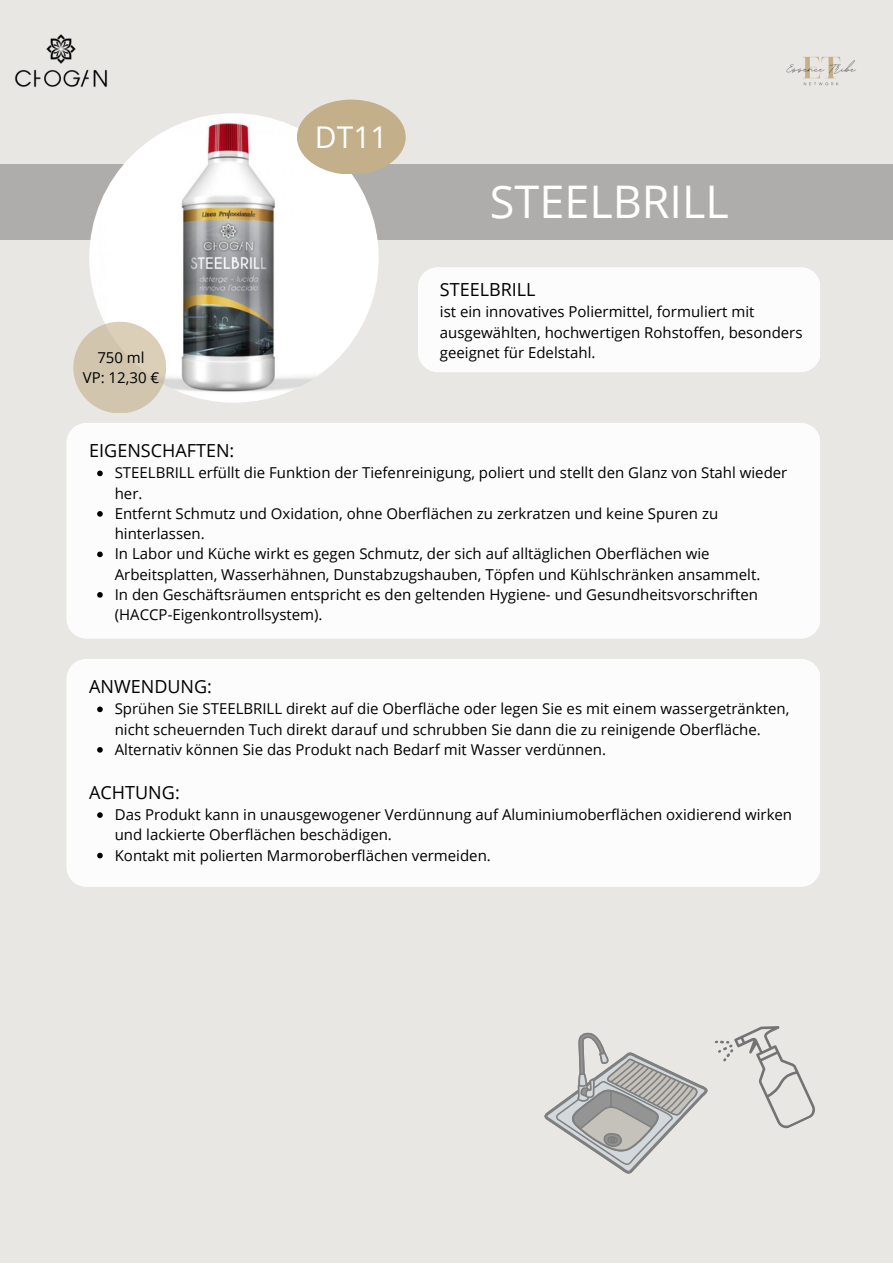
<style>
.page{position:relative;width:893px;height:1264px;background:#fff}
.page>*{position:absolute;margin:0;border:0;box-sizing:border-box;transform-origin:0 0}
.t1{font:45px "Open Sans";color:#fff}
.t2{font:30px "Open Sans";color:#fff}
.t3{font:18px "Open Sans";color:#000}
.t4{font:15px/20.2px "Open Sans";color:#000}
</style>
<div class="page">
<div style="left:0;top:0;width:892px;height:1262px;background:#e8e7e4"></div>
<img style="left:15px;top:34px;width:92px;height:53px">
<img style="left:786px;top:56px;width:71px;height:30px">
<div style="left:418px;top:267px;width:401px;height:105px;background:#fcfcfc;border-radius:20px"></div>
<div style="left:0;top:164px;width:892px;height:75px;background:#aeadac"></div>
<img style="left:89px;top:113px;width:289px;height:289px;border-radius:50%">
<div style="left:297px;top:100px;width:108px;height:74px;background:#c3af8a;border-radius:50%"></div>
<div style="left:66px;top:423px;width:753px;height:215px;background:#fcfcfc;border-radius:20px"></div>
<div style="left:66px;top:659px;width:753px;height:227px;background:#fcfcfc;border-radius:20px"></div>
<svg style="left:715px;top:1026px;width:100px;height:103px"></svg>
<svg style="left:544px;top:1032px;width:164px;height:141px"></svg>
<svg style="left:97px;top:706px;width:6px;height:6px"></svg>
<svg style="left:97px;top:747px;width:6px;height:5px"></svg>
<svg style="left:97px;top:812px;width:6px;height:6px"></svg>
<svg style="left:97px;top:852px;width:6px;height:6px"></svg>
<svg style="left:97px;top:470px;width:6px;height:6px"></svg>
<svg style="left:97px;top:511px;width:6px;height:5px"></svg>
<svg style="left:97px;top:551px;width:6px;height:6px"></svg>
<svg style="left:97px;top:592px;width:6px;height:5px"></svg>
<div style="left:73px;top:322px;width:93px;height:91px;background:#d1c5ae;border-radius:50%"></div>
<p class="t4" style="left:83px;top:347px;width:78px;text-align:center">750 ml<br>VP: 12,30 €</p>
<p class="t3" style="left:89px;top:438px;width:146px">EIGENSCHAFTEN:</p>
<h2 class="t2" style="left:315px;top:116px;width:74px">DT11</h2>
<h1 class="t1" style="left:490px;top:170px;width:240px">STEELBRILL</h1>
<p class="t3" style="left:440px;top:277px;width:97px">STEELBRILL</p>
<p class="t4" style="left:440px;top:301px;width:364px">ist ein innovatives Poliermittel, formuliert mit ausgewählten, hochwertigen Rohstoffen, besonders geeignet für Edelstahl.</p>
<p class="t4" style="left:115px;top:462px;width:674px">STEELBRILL erfüllt die Funktion der Tiefenreinigung, poliert und stellt den Glanz von Stahl wieder her.<br>Entfernt Schmutz und Oxidation, ohne Oberflächen zu zerkratzen und keine Spuren zu hinterlassen.<br>In Labor und Küche wirkt es gegen Schmutz, der sich auf alltäglichen Oberflächen wie Arbeitsplatten, Wasserhähnen, Dunstabzugshauben, Töpfen und Kühlschränken ansammelt.<br>In den Geschäftsräumen entspricht es den geltenden Hygiene- und Gesundheitsvorschriften (HACCP-Eigenkontrollsystem).</p>
<p class="t3" style="left:89px;top:674px;width:124px">ANWENDUNG:</p>
<p class="t4" style="left:115px;top:698px;width:676px">Sprühen Sie STEELBRILL direkt auf die Oberfläche oder legen Sie es mit einem wassergetränkten, nicht scheuernden Tuch direkt darauf und schrubben Sie dann die zu reinigende Oberfläche.<br>Alternativ können Sie das Produkt nach Bedarf mit Wasser verdünnen.</p>
<p class="t3" style="left:89px;top:779px;width:92px">ACHTUNG:</p>
<p class="t4" style="left:115px;top:804px;width:678px">Das Produkt kann in unausgewogener Verdünnung auf Aluminiumoberflächen oxidierend wirken und lackierte Oberflächen beschädigen.<br>Kontakt mit polierten Marmoroberflächen vermeiden.</p>
</div>
